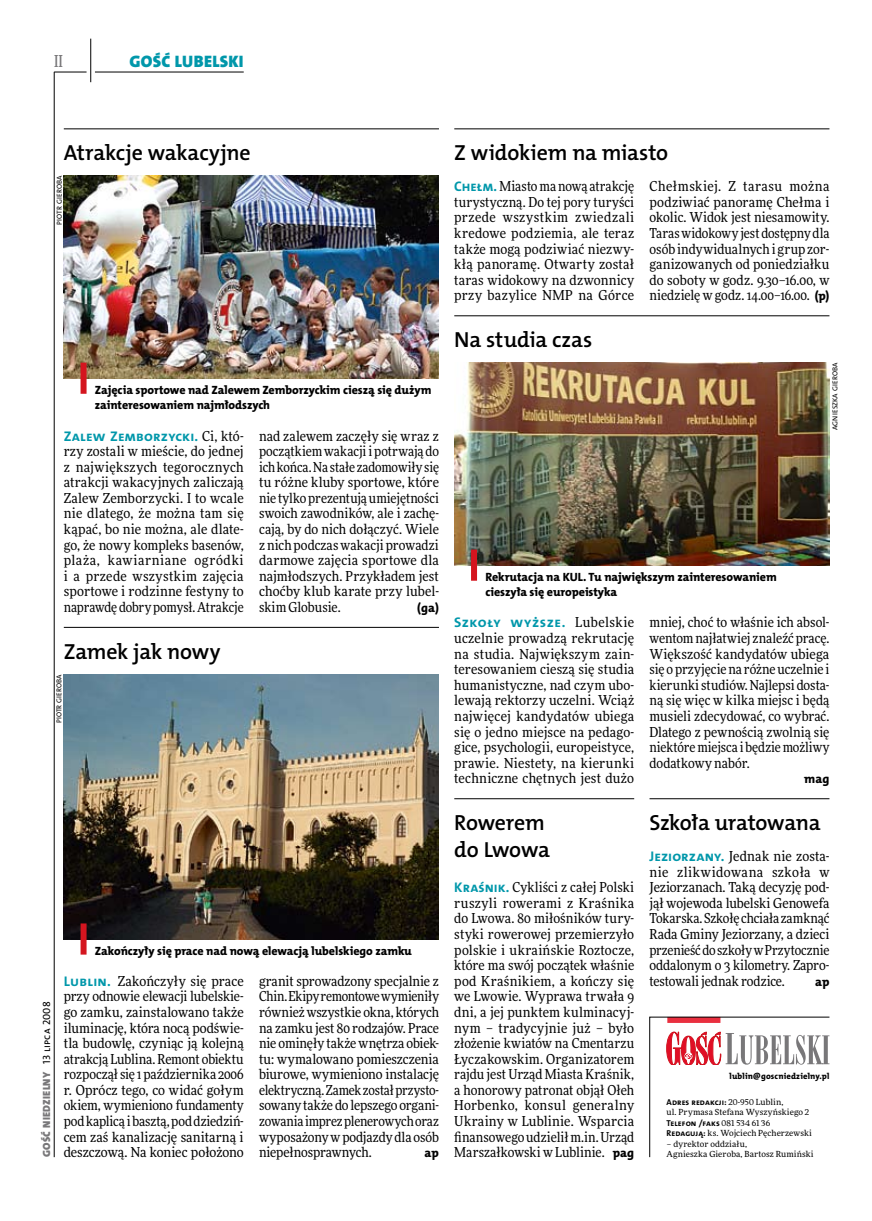
<style>
.page{position:relative;width:872px;height:1221px;background:#fff}
.page>*{position:absolute;margin:0;border:0;box-sizing:border-box;transform-origin:0 0}
.t1{font:21.9px/26.7px "The Mix HP6 Se Bld";letter-spacing:-.01em;color:#000}
.t2{font:16.65px "The Mix HP9 Blk";letter-spacing:.02em;color:#0097aa}
.t3{font:500 16.5px "Freeday Narrow";color:#787779;scale:.9 1}
.t4{font:13.95px "The Mix HP7 Bld";letter-spacing:.01em;color:#0097aa}
.t5{font:13.95px "The Mix HP7 Bld";letter-spacing:.035em;color:#0097aa}
.t6{font:13.8px/15.6px "Freeday Narrow News";letter-spacing:.005em;color:#000;text-align:justify}
.t7{font:12.45px "The Mix HP8 Ex Bld";color:#000}
.t8{font:12px/15.6px "The Mix HP8 Ex Bld";letter-spacing:-.005em;color:#000}
.t9{font:10.5px "The Mix HP9 Blk";letter-spacing:.025em;color:#787779}
.t10{font:8.55px "The Mix HP7 Bld";letter-spacing:.005em;color:#000}
.t11{font:8.55px "The Mix HP8 Ex Bld";letter-spacing:.035em;color:#000}
.t12{font:8.4px/10.5px "Freeday News";letter-spacing:.015em;color:#000}
.t13{font:7.2px "The Mix HP5 Plain";letter-spacing:.025em;color:#000}
.s1{font-family:"Freeday Narrow News";font-size:13.8px;color:#000}
.s2{font-family:"The Mix HP5 Plain";color:#000}
.s3{font-family:"The Mix HP7 Bld";font-size:13.95px;color:#0097aa}
.s4{font-family:"The Mix HP8 Ex Bld";font-size:12.45px}
.s5{font-family:"Freeday News";font-size:8.4px}
.s6{font-family:"The Mix HP7 Bld";font-size:8.55px}
</style>
<div class="page">
<hr style="left:54px;top:72px;width:1px;height:1085px;background:#000">
<hr style="left:90px;top:39px;width:1px;height:43px;background:#000">
<hr style="left:54px;top:72px;width:33px;height:1px;background:#000">
<hr style="left:95px;top:72px;width:149px;height:1px;background:#000">
<svg style="left:649px;top:1016px;width:181px;height:141px"></svg>
<hr style="left:454px;top:129px;width:375px;height:1px;background:#000">
<hr style="left:64px;top:129px;width:375px;height:1px;background:#000">
<img style="left:64px;top:176px;width:375px;height:202px">
<div style="left:81px;top:362px;width:6px;height:32px;background:#d4151f"></div>
<hr style="left:64px;top:627px;width:375px;height:1px;background:#000">
<img style="left:64px;top:674px;width:375px;height:265px">
<div style="left:81px;top:923px;width:6px;height:31px;background:#d4151f"></div>
<hr style="left:454px;top:315px;width:375px;height:1px;background:#000">
<img style="left:454px;top:362px;width:375px;height:203px">
<div style="left:471px;top:549px;width:6px;height:31px;background:#d4151f"></div>
<hr style="left:649px;top:798px;width:180px;height:1px;background:#000">
<hr style="left:454px;top:798px;width:180px;height:1px;background:#000">
<p class="t3" style="left:54px;top:50px;width:11px">II</p>
<p class="t2" style="left:129px;top:50px;width:116px">GOŚĆ LUBELSKI</p>
<h1 class="t1" style="left:64px;top:139px;width:188px">Atrakcje wakacyjne</h1>
<p class="t13" style="left:55px;top:225px;width:50px;rotate:-90deg">Piotr Gieroba</p>
<p class="t8" style="left:95px;top:382px;width:337px">Zajęcia sportowe nad Zalewem Zemborzyckim cieszą się dużym zainteresowaniem najmłodszych</p>
<p class="t4" style="left:64px;top:427px;width:181px">Zalew Zemborzycki. <span class="s1">Ci, któ-</span></p>
<p class="t6" style="left:64px;top:443px;width:181px">rzy zostali w mieście, do jednej z największych tegorocznych atrakcji wakacyjnych zaliczają Zalew Zemborzycki. I to wcale nie dlatego, że można tam się kąpać, bo nie można, ale dlate&shy;go, że nowy kompleks basenów, plaża, kawiarniane ogródki i a przede wszystkim zajęcia sportowe i rodzinne festyny to naprawdę dobry pomysł. Atrakcje</p>
<h1 class="t1" style="left:64px;top:638px;width:158px">Zamek jak nowy</h1>
<p class="t13" style="left:54px;top:723px;width:50px;rotate:-90deg">Piotr Gieroba</p>
<p class="t6" style="left:259px;top:427px;width:181px">nad zalewem zaczęły się wraz z początkiem wakacji i potrwają do ich końca. Na stałe zadomowiły się tu różne kluby sportowe, które nie tylko prezentują umiejętności swoich zawodników, ale i zachę&shy;cają, by do nich dołączyć. Wiele z nich podczas wakacji prowadzi darmowe zajęcia sportowe dla najmłodszych. Przykładem jest choćby klub karate przy lubel&shy;skim Globusie.</p>
<p class="t7" style="left:417px;top:599px;width:23px">(ga)</p>
<p class="t9" style="left:40px;top:1156px;width:157px;rotate:-90deg">GOŚĆ NIEDZIELNY <span class="s2">13 lipca 2008</span></p>
<p class="t8" style="left:95px;top:942px;width:318px">Zakończyły się prace nad nową elewacją lubelskiego zamku</p>
<p class="t6" style="left:64px;top:972px;width:181px"><span class="s3">Lublin.</span> Zakończyły się prace przy odnowie elewacji lubelskie&shy;go zamku, zainstalowano także iluminację, która nocą podświe&shy;tla budowlę, czyniąc ją kolejną atrakcją Lublina. Remont obiektu rozpoczął się 1 października 2006 r. Oprócz tego, co widać gołym okiem, wymieniono fundamenty pod kaplicą i basztą, pod dziedziń&shy;cem zaś kanalizację sanitarną i deszczową. Na koniec położono</p>
<p class="t6" style="left:259px;top:972px;width:181px">granit sprowadzony specjalnie z Chin. Ekipy remontowe wymieniły również wszystkie okna, których na zamku jest 80 rodzajów. Prace nie ominęły także wnętrza obiek&shy;tu: wymalowano pomieszczenia biurowe, wymieniono instalację elektryczną. Zamek został przysto&shy;sowany także do lepszego organi&shy;zowania imprez plenerowych oraz wyposażony w podjazdy dla osób niepełnosprawnych.</p>
<p class="t7" style="left:424px;top:1144px;width:15px">ap</p>
<h1 class="t1" style="left:454px;top:139px;width:215px">Z widokiem na miasto</h1>
<p class="t6" style="left:454px;top:178px;width:181px"><span class="s3">Chełm.</span> Miasto ma nową atrakcję turystyczną. Do tej pory turyści przede wszystkim zwiedzali kredowe podziemia, ale teraz także mogą podziwiać niezwy&shy;kłą panoramę. Otwarty został taras widokowy na dzwonnicy przy bazylice NMP na Górce</p>
<p class="t6" style="left:649px;top:178px;width:181px">Chełmskiej. Z tarasu można podziwiać panoramę Chełma i okolic. Widok jest niesamowity.<br>Taras widokowy jest dostępny dla osób indywidualnych i grup zor&shy;ganizowanych od poniedziałku do soboty w godz. 9.30–16.00, w niedzielę w godz. 14.00–16.00. <span class="s4">(p)</span></p>
<h1 class="t1" style="left:454px;top:326px;width:140px">Na studia czas</h1>
<p class="t13" style="left:830px;top:430px;width:68px;rotate:-90deg">agn ieszka Gieroba</p>
<p class="t8" style="left:485px;top:569px;width:292px">Rekrutacja na KUL. Tu największym zainteresowaniem cieszyła się europeistyka</p>
<p class="t5" style="left:454px;top:613px;width:181px">Szkoły wyższe. <span class="s1">Lubelskie</span></p>
<p class="t6" style="left:454px;top:630px;width:181px">uczelnie prowadzą rekrutację na studia. Największym zain&shy;teresowaniem cieszą się studia humanistyczne, nad czym ubo&shy;lewają rektorzy uczelni. Wciąż najwięcej kandydatów ubiega się o jedno miejsce na pedago&shy;gice, psychologii, europeistyce, prawie. Niestety, na kierunki techniczne chętnych jest dużo</p>
<h1 class="t1" style="left:454px;top:809px;width:97px">Rowerem do Lwowa</h1>
<p class="t6" style="left:454px;top:879px;width:181px"><span class="s3">Kraśnik.</span> Cykliści z całej Polski ruszyli rowerami z Kraśnika do Lwowa. 80 miłośników tury&shy;styki rowerowej przemierzyło polskie i ukraińskie Roztocze, które ma swój początek właśnie pod Kraśnikiem, a kończy się we Lwowie. Wyprawa trwała 9 dni, a jej punktem kulminacyj&shy;nym – tradycyjnie już – było złożenie kwiatów na Cmentarzu Łyczakowskim. Organizatorem rajdu jest Urząd Miasta Kraśnik, a honorowy patronat objął Ołeh Horbenko, konsul generalny Ukrainy w Lublinie. Wsparcia finansowego udzielił m.in. Urząd Marszałkowski w Lublinie. <span class="s4">pag</span></p>
<p class="t6" style="left:649px;top:614px;width:181px">mniej, choć to właśnie ich absol&shy;wentom najłatwiej znaleźć pracę.<br>Większość kandydatów ubiega się o przyjęcie na różne uczelnie i kierunki studiów. Najlepsi dosta&shy;ną się więc w kilka miejsc i będą musieli zdecydować, co wybrać.<br>Dlatego z pewnością zwolnią się niektóre miejsca i będzie możliwy dodatkowy nabór.</p>
<p class="t7" style="left:804px;top:771px;width:27px">mag</p>
<h1 class="t1" style="left:649px;top:809px;width:173px">Szkoła uratowana</h1>
<p class="t6" style="left:649px;top:848px;width:181px"><span class="s3">Jeziorzany.</span> Jednak nie zosta&shy;nie zlikwidowana szkoła w Jeziorzanach. Taką decyzję pod&shy;jął wojewoda lubelski Genowefa Tokarska. Szkołę chciała zamknąć Rada Gminy Jeziorzany, a dzieci przenieść do szkoły w Przytocznie oddalonym o 3 kilometry. Zapro&shy;testowali jednak rodzice.</p>
<p class="t7" style="left:815px;top:973px;width:15px">ap</p>
<p class="t11" style="left:729px;top:1070px;width:102px">lublin@goscniedzielny.pl</p>
<p class="t10" style="left:666px;top:1096px;width:118px">Adres redakcji: <span class="s5">20-950 Lublin,</span></p>
<p class="t12" style="left:666px;top:1106px;width:144px">ul. Prymasa Stefana Wyszyńskiego 2</p>
<p class="t10" style="left:666px;top:1117px;width:105px">Telefon /faks <span class="s5">081 534 61 36</span></p>
<p class="t12" style="left:666px;top:1127px;width:147px"><span class="s6">Redagują:</span> ks. Wojciech Pęcherzewski</p>
<p class="t12" style="left:666px;top:1138px;width:148px">– dyrektor oddziału,<br>Agnieszka Gieroba, Bartosz Rumiński</p>
</div>
